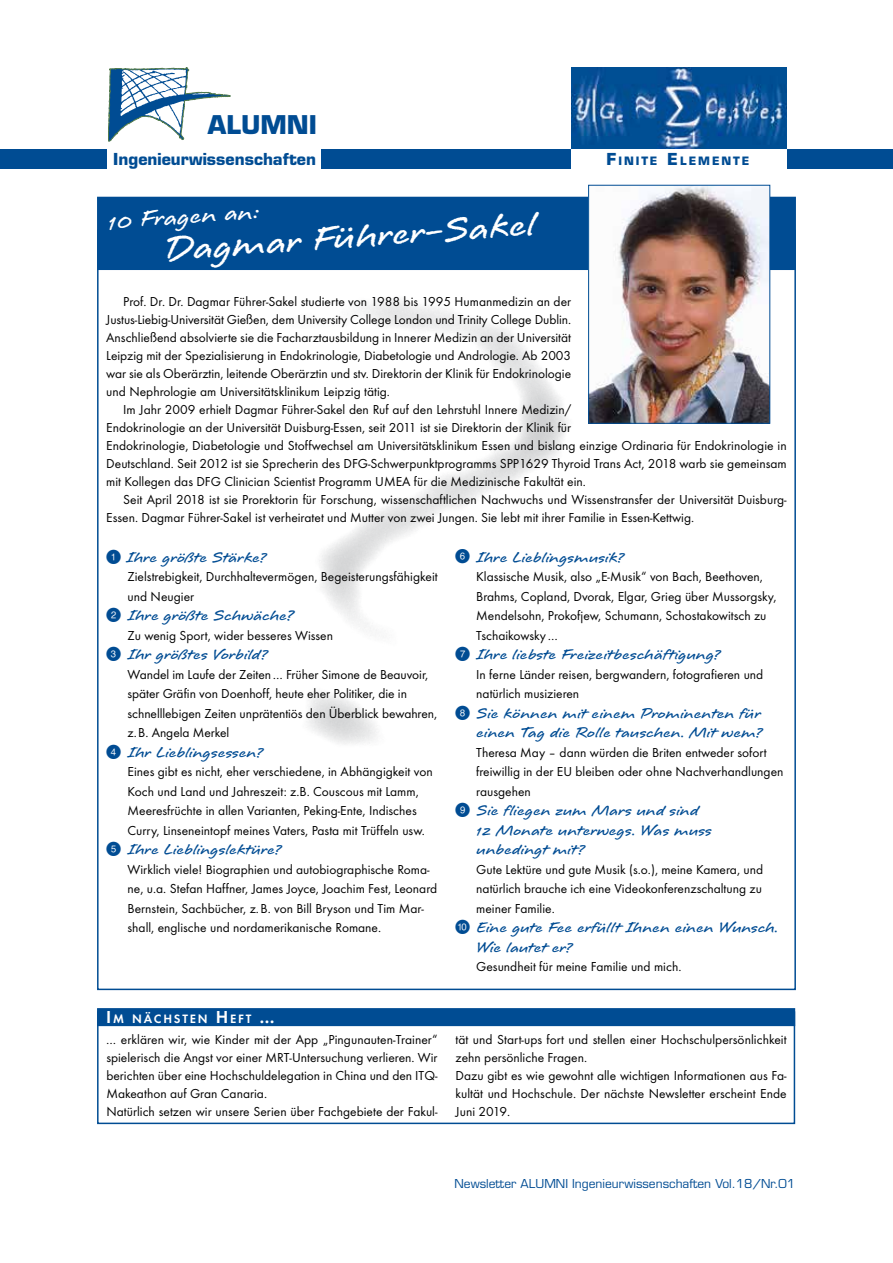
<style>
.page{position:relative;width:893px;height:1263px;background:#fff}
.page>*{position:absolute;margin:0;border:0;box-sizing:border-box;transform-origin:0 0}
.t1{font:700 45px "Longhand";color:#fff}
.t2{font:700 30px "Longhand";color:#fff}
.t3{font:700 25.2px "Eurostile";color:#004c93}
.t4{font:700 19.5px/19.5px "Longhand";color:#004c93}
.t5{font:700 16.05px "Eurostile";color:#004c93}
.t6{font:15px "Numerics P03";color:#004c93}
.t7{font:13.5px/19.5px "Futura T Boo";color:#000}
.t8{font:12.6px "Futura T Dem";letter-spacing:.145em;color:#fff}
.t9{font:12px "Eurostile";color:#004c93}
.t10{font:700 11.25px "Eurostile";letter-spacing:.17em;color:#004c93}
.s1{font-size:16.05px}
.s2{font-family:"Numerics P03";font-weight:400;font-size:15px}
.s3{font-size:21px}
.s4{font-size:18px}
</style>
<div class="page">
<svg style="left:108px;top:67px;width:122px;height:74px"></svg>
<div style="left:322px;top:149px;width:249px;height:20px;background:#004c93"></div>
<div style="left:0;top:149px;width:106px;height:20px;background:#004c93"></div>
<div style="left:787px;top:149px;width:106px;height:20px;background:#004c93"></div>
<div style="left:97px;top:230px;width:699px;height:760px;background:#fff;border:2px solid #004c93"></div>
<svg style="left:306px;top:299px;width:262px;height:445px"></svg>
<div style="left:97px;top:197px;width:699px;height:73px;background:#004c93"></div>
<img style="left:571px;top:68px;width:216px;height:81px">
<img style="left:590px;top:187px;width:178px;height:235px">
<div style="left:588px;top:185px;width:182px;height:239px;border:1px solid #004c93"></div>
<div style="left:97px;top:1011px;width:698px;height:113px;border:2px solid #004c93"></div>
<div style="left:97px;top:1008px;width:698px;height:18px;background:#004c93;border:2px solid #004c93"></div>
<h3 class="t3" style="left:208px;top:109px;width:111px">ALUMNI</h3>
<p class="t5" style="left:113px;top:149px;width:204px">Ingenieurwissenschaften</p>
<h2 class="t2" style="left:107px;top:207px;width:153px;rotate:-4deg">10 Fragen an:</h2>
<h1 class="t1" style="left:162px;top:227px;width:374px;rotate:-4deg">Dagmar Führer-Sakel</h1>
<p class="t10" style="left:607px;top:154px;width:144px"><span class="s1">F</span>INITE <span class="s1">E</span>LEMENTE</p>
<p class="t7" style="left:106px;top:293px;width:466px;line-height:18px;text-align:justify;text-indent:17px">Prof. Dr. Dr. Dagmar Führer-Sakel studierte von 1988 bis 1995 Humanmedizin an der Justus-Liebig-Universität Gießen, dem University College London und Trinity College Dublin.<br>Anschließend absolvierte sie die Facharztausbildung in Innerer Medizin an der Universität Leipzig mit der Spezialisierung in Endokrinologie, Diabetologie und Andrologie. Ab 2003 war sie als Oberärztin, leitende Oberärztin und stv. Direktorin der Klinik für Endokrinologie und Nephrologie am Universitätsklinikum Leipzig tätig.</p>
<p class="t7" style="left:106px;top:401px;width:682px;line-height:18px;text-indent:17px">Im Jahr 2009 erhielt Dagmar Führer-Sakel den Ruf auf den Lehrstuhl Innere Medizin/<br>Endokrinologie an der Universität Duisburg-Essen, seit 2011 ist sie Direktorin der Klinik für<br>Endokrinologie, Diabetologie und Stoffwechsel am Universitätsklinikum Essen und bislang einzige Ordinaria für Endokrinologie in Deutschland. Seit 2012 ist sie Sprecherin des DFG-Schwerpunktprogramms SPP1629 Thyroid Trans Act, 2018 warb sie gemeinsam mit Kollegen das DFG Clinician Scientist Programm UMEA für die Medizinische Fakultät ein.</p>
<p class="t7" style="left:106px;top:491px;width:682px;line-height:18px;text-indent:17px">Seit April 2018 ist sie Prorektorin für Forschung, wissenschaftlichen Nachwuchs und Wissenstransfer der Universität Duisburg-<br>Essen. Dagmar Führer-Sakel ist verheiratet und Mutter von zwei Jungen. Sie lebt mit ihrer Familie in Essen-Kettwig.</p>
<h3 class="t4" style="left:106px;top:548px;width:161px"><span class="s2">Q</span> Ihre größte Stärke?</h3>
<p class="t7" style="left:128px;top:567px;width:312px">Zielstrebigkeit, Durchhaltevermögen, Begeisterungsfähigkeit und Neugier</p>
<h3 class="t4" style="left:106px;top:606px;width:189px"><span class="s2">W</span> Ihre größte Schwäche<span class="s3">?</span></h3>
<p class="t7" style="left:128px;top:625px;width:207px">Zu wenig Sport, wider besseres Wissen</p>
<h3 class="t4" style="left:106px;top:645px;width:162px"><span class="s2">E</span> Ihr größtes Vorbild?</h3>
<p class="t7" style="left:128px;top:664px;width:311px">Wandel im Laufe der Zeiten … Früher Simone de Beauvoir, später Gräfin von Doenhoff, heute eher Politiker, die in schnelllebigen Zeiten unprätentiös den Überblick bewahren, z. B. Angela Merkel</p>
<h3 class="t4" style="left:106px;top:743px;width:158px"><span class="s2">R</span> Ihr Lieblingsessen?</h3>
<p class="t7" style="left:128px;top:762px;width:307px">Eines gibt es nicht, eher verschiedene, in Abhängigkeit von Koch und Land und Jahreszeit: z.B. Couscous mit Lamm, Meeresfrüchte in allen Varianten, Peking-Ente, Indisches Curry, Linseneintopf meines Vaters, Pasta mit Trüffeln usw.</p>
<h3 class="t4" style="left:106px;top:840px;width:176px"><span class="s2">T</span> Ihre Lieblingslektüre?</h3>
<p class="t7" style="left:128px;top:859px;width:311px">Wirklich viele! Biographien und autobiographische Roma&shy;ne, u.a. Stefan Haffner, James Joyce, Joachim Fest, Leonard Bernstein, Sachbücher, z. B. von Bill Bryson und Tim Mar&shy;shall, englische und nordamerikanische Romane.</p>
<p class="t6" style="left:470px;top:564px;width:16px;rotate:-180deg">O</p>
<h3 class="t4" style="left:476px;top:548px;width:149px">Ihre Lieblingsmusik?</h3>
<p class="t7" style="left:476px;top:567px;width:302px">Klassische Musik, also „E-Musik“ von Bach, Beethoven, Brahms, Copland, Dvorak, Elgar, Grieg über Mussorgsky, Mendelsohn, Prokofjew, Schumann, Schostakowitsch zu Tschaikowsky …</p>
<h3 class="t4" style="left:455px;top:645px;width:266px"><span class="s2">U</span> Ihre liebste Freizeitbeschäftigung?</h3>
<p class="t7" style="left:476px;top:664px;width:289px">In ferne Länder reisen, bergwandern, fotografieren und natürlich musizieren</p>
<h3 class="t4" style="left:455px;top:704px;width:308px;text-align:right"><span class="s2">I</span> Sie können mit einem Prominenten für einen Tag die Rolle tauschen. Mit wem?</h3>
<p class="t7" style="left:476px;top:742px;width:309px">Theresa May – dann würden die Briten entweder sofort freiwillig in der EU bleiben oder ohne Nachverhandlungen rausgehen</p>
<h3 class="t4" style="left:476px;top:801px;width:237px;text-indent:-21px"><span class="s2">O</span> Sie fliegen zum Mars und sind<br>12 Monate unterwegs. Was muss unbedingt mit?</h3>
<p class="t7" style="left:476px;top:859px;width:288px;text-align:justify">Gute Lektüre und gute Musik (s.o.), meine Kamera, und natürlich brauche ich eine Videokonferenzschaltung zu meiner Familie.</p>
<h3 class="t4" style="left:476px;top:918px;width:304px;text-indent:-21px"><span class="s2">P</span> Eine gute Fee erfüllt Ihnen einen Wunsch.<br>Wie lautet er?</h3>
<p class="t7" style="left:476px;top:957px;width:207px">Gesundheit für meine Familie und mich.</p>
<p class="t8" style="left:106px;top:1011px;width:170px"><span class="s4">I</span>M NÄCHSTEN <span class="s4">H</span> EFT <span class="s4">…</span></p>
<p class="t7" style="left:106px;top:1031px;width:333px;line-height:18px">… erklären wir, wie Kinder mit der App „Pingunauten-Trainer“ spielerisch die Angst vor einer MRT-Untersuchung verlieren. Wir berichten über eine Hochschuldelegation in China und den ITQ-Makeathon auf Gran Canaria.<br>Natürlich setzen wir unsere Serien über Fachgebiete der Fakul-</p>
<p class="t7" style="left:455px;top:1031px;width:333px;line-height:18px">tät und Start-ups fort und stellen einer Hochschulpersönlichkeit zehn persönliche Fragen.<br>Dazu gibt es wie gewohnt alle wichtigen Informationen aus Fa&shy;kultät und Hochschule. Der nächste Newsletter erscheint Ende Juni 2019.</p>
<p class="t9" style="left:455px;top:1176px;width:342px">Newsletter ALUMNI Ingenieurwissenschaften Vol.18/Nr.01</p>
</div>
